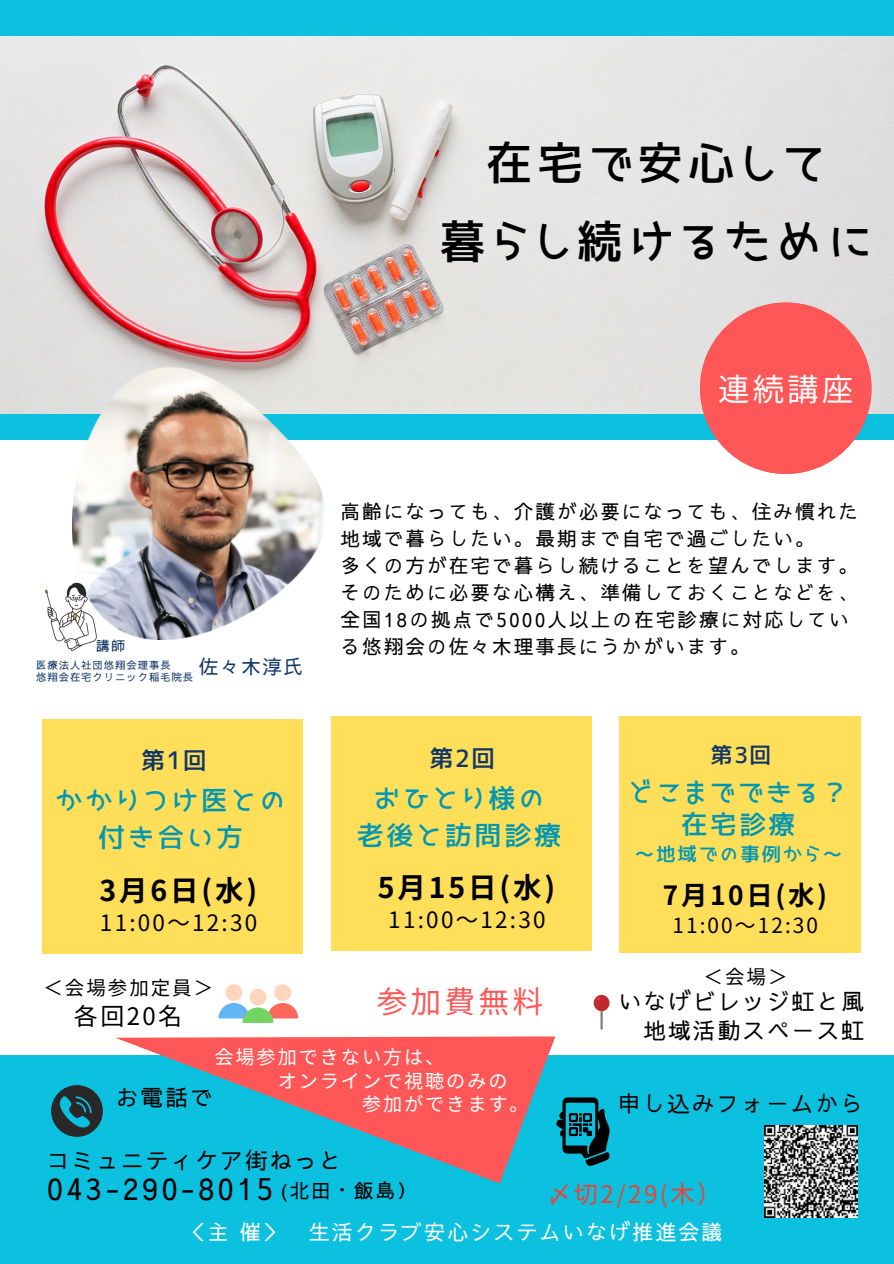
<style>
.page{position:relative;width:894px;height:1264px;background:#fff}
.page>*{position:absolute;margin:0;border:0;box-sizing:border-box;transform-origin:0 0}
.t1{font:46.35px/77.7px "JK Gothic M";letter-spacing:.1em;color:#000;text-align:center}
.t2{font:31.5px "Noto Sans JP";color:#fff}
.t3{font:30.75px "Noto Sans JP";letter-spacing:.1em;color:#ff5757}
.t4{font:500 30px "Sawarabi Gothic";letter-spacing:.1em;color:#000}
.t5{font:700 28.5px "Noto Sans JP";letter-spacing:.1em;color:#000}
.t6{font:27px/37.2px "JK Gothic M";letter-spacing:.1em;color:#0097b2;text-align:center}
.t7{font:26.55px "JK Gothic M";letter-spacing:.1em;color:#0097b2}
.t8{font:700 26.4px "Noto Sans JP";color:#000}
.t9{font:24.15px "Noto Sans JP";color:#ea4335}
.t10{font:24px "JK Gothic M";letter-spacing:.05em;color:#103666}
.t11{font:24px "Noto Sans JP";letter-spacing:.1em;color:#000}
.t12{font:500 22.5px/29.2px "Sawarabi Gothic";letter-spacing:.1em;color:#000;text-align:right}
.t13{font:22.5px "Noto Sans JP";letter-spacing:.1em;color:#000}
.t14{font:22.2px "JK Gothic M";color:#103666}
.t15{font:500 21px "Sawarabi Gothic";letter-spacing:.1em;color:#fff}
.t16{font:20.85px "Noto Sans JP";letter-spacing:.1em;color:#000}
.t17{font:500 19.5px/27px "Sawarabi Gothic";letter-spacing:.11em;color:#000}
.t18{font:19.5px "Noto Sans JP";letter-spacing:.1em;color:#000}
.t19{font:19.5px "JK Gothic M";letter-spacing:.1em;color:#0097b2}
.t20{font:500 19.35px "Sawarabi Gothic";letter-spacing:.1em;color:#103666}
.t21{font:19.2px "Noto Sans JP";letter-spacing:.1em;color:#fff}
.t22{font:500 13.65px "Sawarabi Gothic";color:#103666}
.t23{font:500 10.2px "Sawarabi Gothic";letter-spacing:.1em;color:#103666}
</style>
<div class="page">
<div style="left:0;top:0;width:893px;height:439px;background:#0cc0df"></div>
<img style="left:0;top:37px;width:893px;height:377px">
<div style="left:0;top:1055px;width:893px;height:208px;background:#0cc0df"></div>
<svg style="left:699px;top:302px;width:171px;height:171px;background:#f77576"></svg>
<svg style="left:51px;top:1085px;width:52px;height:51px"></svg>
<svg style="left:556px;top:1097px;width:53px;height:69px"></svg>
<svg style="left:593px;top:994px;width:16px;height:35px"></svg>
<svg style="left:115px;top:953px;width:440px;height:230px"></svg>
<img style="left:72px;top:365px;width:253px;height:274px">
<img style="left:45px;top:576px;width:80px;height:76px">
<div style="left:42px;top:719px;width:261px;height:234px;background:#ffde59"></div>
<img style="left:764px;top:1125px;width:92px;height:92px">
<div style="left:330px;top:716px;width:261px;height:235px;background:#ffde59"></div>
<div style="left:619px;top:716px;width:241px;height:237px;background:#ffde59"></div>
<h5 class="t1" style="left:439px;top:125px;width:435px">在宅で安心して<br>暮らし続けるために</h5>
<h5 class="t2" style="left:717px;top:364px;width:137px">連続講座</h5>
<p class="t22" style="left:96px;top:640px;width:30px">講師</p>
<p class="t23" style="left:36px;top:660px;width:136px">医療法人社団悠翔会理事長</p>
<h6 class="t23" style="left:36px;top:673px;width:158px">悠翔会在宅クリニック稲毛院長</h6>
<p class="t20" style="left:199px;top:658px;width:106px">佐々木淳氏</p>
<h6 class="t10" style="left:141px;top:748px;width:67px">第1回</h6>
<p class="t6" style="left:56px;top:782px;width:231px">かかりつけ医との付き合い方</p>
<p class="t5" style="left:99px;top:867px;width:159px">3月 6日 (水)</p>
<p class="t13" style="left:100px;top:905px;width:159px">11:00～12:30</p>
<h5 class="t18" style="left:43px;top:972px;width:171px">＜会場参加定員＞</h5>
<h3 class="t11" style="left:74px;top:997px;width:110px">各回20名</h3>
<h3 class="t17" style="left:340px;top:499px;width:519px">高齢になっても、介護が必要になっても、住み慣れた地域で暮らしたい。最期まで自宅で過ごしたい。<br>多くの方が在宅で暮らし続けることを望んでします。そのために必要な心構え、準備しておくことなどを、全国18の拠点で5000人以上の在宅診療に対応している悠翔会の佐々木理事長にうかがいます。</h3>
<h5 class="t10" style="left:429px;top:746px;width:67px">第2回</h5>
<h4 class="t6" style="left:357px;top:779px;width:206px">おひとり様の老後と訪問診療</h4>
<p class="t5" style="left:378px;top:865px;width:179px">5月 15日 (水)</p>
<p class="t13" style="left:388px;top:902px;width:159px">11:00～12:30</p>
<h5 class="t3" style="left:376px;top:977px;width:168px">参加費無料</h5>
<p class="t14" style="left:710px;top:743px;width:62px">第3回</p>
<p class="t7" style="left:628px;top:779px;width:221px">どこまでできる？</p>
<h2 class="t7" style="left:681px;top:811px;width:115px">在宅診療</h2>
<p class="t19" style="left:634px;top:844px;width:209px">～地域での事例から～</p>
<h4 class="t8" style="left:662px;top:874px;width:166px">7月 10日 (水)</h4>
<h6 class="t16" style="left:672px;top:908px;width:147px">11:00～12:30</h6>
<p class="t18" style="left:703px;top:961px;width:85px">＜会場＞</p>
<p class="t12" style="left:618px;top:987px;width:247px">いなげビレッジ虹と風地域活動スペース虹</p>
<p class="t21" style="left:214px;top:1041px;width:231px">会場参加できない方は、</p>
<p class="t21" style="left:277px;top:1065px;width:231px">オンラインで視聴のみの</p>
<p class="t21" style="left:362px;top:1088px;width:168px">参加ができます。</p>
<p class="t12" style="left:116px;top:1083px;width:98px">お電話で</p>
<h5 class="t12" style="left:47px;top:1146px;width:296px">コミュニティケア街ねっと</h5>
<h5 class="t4" style="left:47px;top:1175px;width:228px">043-290-8015</h5>
<p class="t17" style="left:280px;top:1177px;width:138px">(北田・飯島）</p>
<p class="t12" style="left:617px;top:1089px;width:247px">申し込みフォームから</p>
<p class="t9" style="left:547px;top:1175px;width:175px">〆切2/29(木）</p>
<p class="t15" style="left:185px;top:1222px;width:539px">＜主催＞ 生活クラブ安心システムいなげ推進会議</p>
</div>
